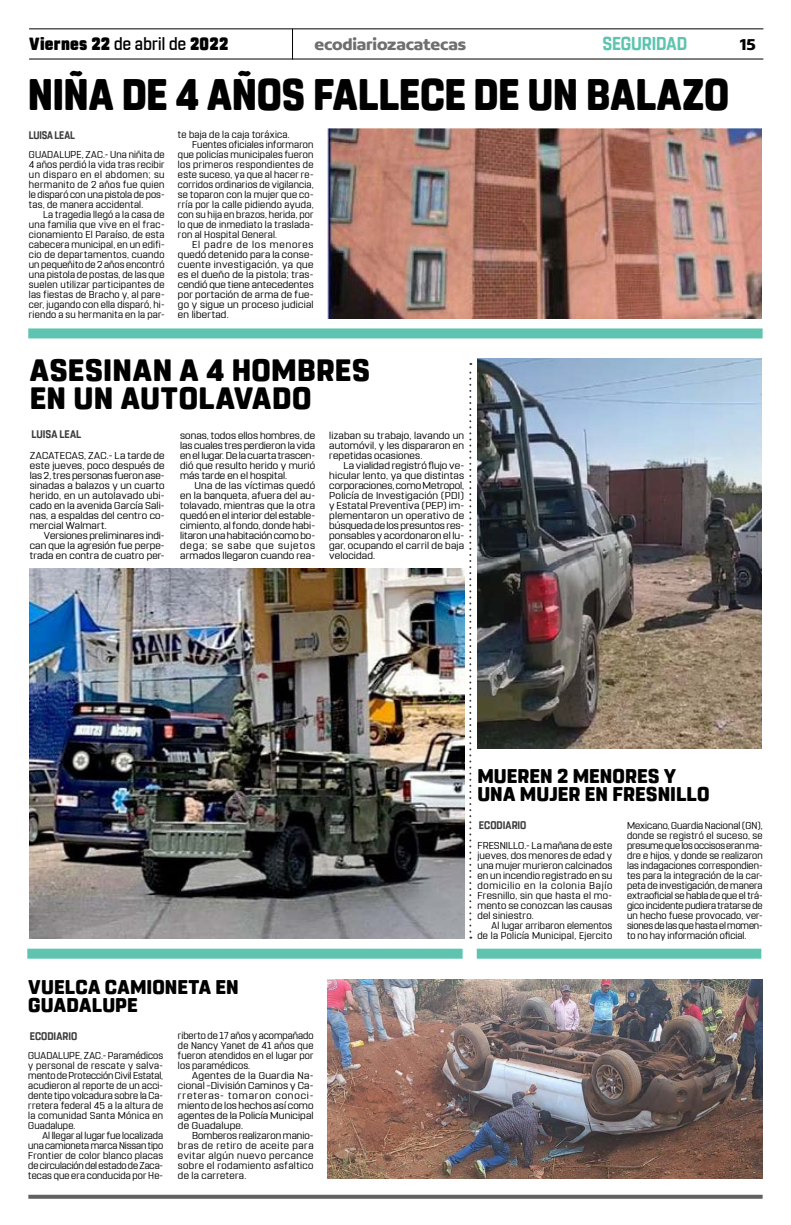
<style>
.page{position:relative;width:791px;height:1225px;background:#fff}
.page>*{position:absolute;margin:0;border:0;box-sizing:border-box;transform-origin:0 0}
.t1{font:800 44px "Rohn Rounded";letter-spacing:-.005em;color:#000;scale:.91 1}
.t2{font:800 30.8px/28px "Rohn Rounded";letter-spacing:.01em;color:#000}
.t3{font:800 19.8px/18px "Rohn Rounded";letter-spacing:.01em;color:#000}
.t4{font:700 18.6px "Rohn Rounded";letter-spacing:-.01em;color:#5ec4af;scale:.91 1}
.t5{font:900 17.6px "Rohn Rounded";letter-spacing:.015em;color:#000;scale:.91 1}
.t6{font:700 16.9px "Concord";letter-spacing:-.01em;color:#706f6f}
.t7{font:700 16.9px "Concord";color:#000}
.t8{font:700 11px "Rohn Rounded";color:#3d3d3d;scale:.91 1}
.t9{font:700 11px "Rohn Rounded";color:#3d3d3d;scale:.87 1}
.t10{font:10px/10px "Rohn Rounded";letter-spacing:.02em;color:#000;text-align:justify}
.t11{font:10px/10px "Rohn Rounded";letter-spacing:.02em;color:#000;text-align:justify;scale:1.06 1}
.t12{font:10px/10px "Rohn Rounded";letter-spacing:.02em;color:#000;text-align:justify;scale:1.07 1}
.t13{font:10px "Rohn Rounded";letter-spacing:.02em;color:#000;scale:1.05 1}
.t14{font:10px/10px "Rohn Rounded";letter-spacing:.02em;color:#000;text-align:justify;scale:1.04 1}
.t15{font:10px "Rohn Rounded";letter-spacing:.04em;color:#000}
.t16{font:10px "Rohn Rounded";letter-spacing:.04em;color:#000;scale:1.05 1}
.t17{font:10px "Rohn Rounded";letter-spacing:.075em;color:#000;scale:1.05 1}
.s1{font-weight:500}
</style>
<div class="page">
<hr style="left:29px;top:28px;width:734px;height:1px;background:#000">
<hr style="left:29px;top:59px;width:734px;height:1px;background:#000">
<hr style="left:292px;top:29px;width:1px;height:31px;background:#000">
<svg style="left:28px;top:1194px;width:735px;height:4px;background:#7f7f7f"></svg>
<div style="left:28px;top:328px;width:734px;height:10px;background:#5ec4af"></div>
<svg style="left:469px;top:363px;width:2px;height:575px"></svg>
<div style="left:27px;top:948px;width:436px;height:10px;background:#5ec4af"></div>
<div style="left:477px;top:948px;width:284px;height:10px;background:#5ec4af"></div>
<img style="left:328px;top:128px;width:433px;height:190px">
<img style="left:30px;top:568px;width:435px;height:370px">
<img style="left:477px;top:358px;width:284px;height:390px">
<img style="left:328px;top:979px;width:435px;height:199px">
<h3 class="t5" style="left:29px;top:33px;width:220px">Viernes 22 <span class="s1">de abril de</span> 2022</h3>
<h3 class="t6" style="left:314px;top:34px;width:153px">ecodiariozacatecas</h3>
<h3 class="t4" style="left:602px;top:32px;width:95px">SEGURIDAD</h3>
<h3 class="t7" style="left:740px;top:34px;width:18px">15</h3>
<h1 class="t1" style="left:28px;top:70px;width:772px">NIÑA DE 4 AÑOS FALLECE DE UN BALAZO</h1>
<p class="t9" style="left:29px;top:129px;width:55px">LUISA LEAL</p>
<p class="t10" style="left:29px;top:150px;width:137px">GUADALUPE, ZAC.- Una niñita de 4 años perdió la vida tras recibir un disparo en el abdomen; su hermanito de 2 años fue quien le disparó con una pistola de pos&shy;tas, de manera accidental.</p>
<p class="t10" style="left:29px;top:210px;width:137px;text-indent:14px">La tragedia llegó a la casa de una familia que vive en el frac&shy;cionamiento El Paraíso, de esta cabecera municipal, en un edifi&shy;cio de departamentos, cuando un pequeñito de 2 años encontró una pistola de postas, de las que suelen utilizar participantes de las fiestas de Bracho y, al pare&shy;cer, jugando con ella disparó, hi&shy;riendo a su hermanita en la par-</p>
<p class="t10" style="left:178px;top:130px;width:113px">te baja de la caja toráxica.</p>
<p class="t10" style="left:192px;top:140px;width:123px">Fuentes oficiales informaron</p>
<p class="t10" style="left:178px;top:150px;width:137px">que policías municipales fueron</p>
<p class="t15" style="left:178px;top:159px;width:137px">los primeros respondientes de</p>
<p class="t10" style="left:178px;top:170px;width:137px">este suceso, ya que al hacer re-</p>
<p class="t10" style="left:178px;top:180px;width:137px">corridos ordinarios de vigilancia,</p>
<p class="t10" style="left:178px;top:190px;width:137px">se toparon con la mujer que co-</p>
<p class="t10" style="left:178px;top:200px;width:137px">rría por la calle pidiendo ayuda,</p>
<p class="t10" style="left:178px;top:210px;width:137px">con su hija en brazos, herida, por</p>
<p class="t10" style="left:178px;top:220px;width:137px">lo que de inmediato la traslada-</p>
<p class="t10" style="left:178px;top:230px;width:101px">ron al Hospital General.</p>
<p class="t17" style="left:192px;top:239px;width:117px">El padre de los menores</p>
<p class="t13" style="left:178px;top:249px;width:131px">quedó detenido para la conse-</p>
<p class="t16" style="left:178px;top:259px;width:131px">cuente investigación, ya que</p>
<p class="t13" style="left:178px;top:269px;width:131px">es el dueño de la pistola; tras-</p>
<p class="t13" style="left:178px;top:279px;width:131px">cendió que tiene antecedentes</p>
<p class="t13" style="left:178px;top:289px;width:131px">por portación de arma de fue-</p>
<p class="t13" style="left:178px;top:299px;width:131px">go y sigue un proceso judicial</p>
<p class="t13" style="left:178px;top:309px;width:50px">en libertad.</p>
<h2 class="t2" style="left:30px;top:356px;width:342px">ASESINAN A 4 HOMBRES<br>EN UN AUTOLAVADO</h2>
<p class="t8" style="left:31px;top:428px;width:56px">LUISA LEAL</p>
<p class="t11" style="left:30px;top:450px;width:129px">ZACATECAS, ZAC.- La tarde de este jueves, poco después de las 2, tres personas fueron ase&shy;sinadas a balazos y un cuarto herido, en un autolavado ubi&shy;cado en la avenida García Sali&shy;nas, a espaldas del centro co&shy;mercial Walmart.</p>
<p class="t11" style="left:30px;top:530px;width:129px;text-indent:14px">Versiones preliminares indi&shy;can que la agresión fue perpe&shy;trada en contra de cuatro per-</p>
<p class="t11" style="left:180px;top:430px;width:129px">sonas, todos ellos hombres, de las cuales tres perdieron la vida en el lugar. De la cuarta trascen&shy;dió que resulto herido y murió más tarde en el hospital.</p>
<p class="t11" style="left:180px;top:480px;width:129px;text-indent:14px">Una de las víctimas quedó en la banqueta, afuera del au&shy;tolavado, mientras que la otra quedó en el interior del estable&shy;cimiento, al fondo, donde habi&shy;litaron una habitación como bo&shy;dega; se sabe que sujetos armados llegaron cuando rea-</p>
<p class="t11" style="left:329px;top:430px;width:129px">lizaban su trabajo, lavando un automóvil, y les dispararon en repetidas ocasiones.</p>
<p class="t12" style="left:329px;top:460px;width:128px;text-indent:14px">La vialidad registró flujo ve&shy;hicular lento, ya que distintas corporaciones, como Metropol, Policía de Investigación (PDI) y Estatal Preventiva (PEP) im&shy;plementaron un operativo de búsqueda de los presuntos res&shy;ponsables y acordonaron el lu&shy;gar, ocupando el carril de baja velocidad.</p>
<h3 class="t3" style="left:28px;top:978px;width:212px">VUELCA CAMIONETA EN<br>GUADALUPE</h3>
<p class="t8" style="left:30px;top:1029px;width:54px">ECODIARIO</p>
<p class="t10" style="left:28px;top:1050px;width:136px">GUADALUPE, ZAC.- Paramédicos y personal de rescate y salva&shy;mento de Protección Civil Estatal, acudieron al reporte de un acci&shy;dente tipo volcadura sobre la Ca&shy;rretera federal 45 a la altura de la comunidad Santa Mónica en Guadalupe.</p>
<p class="t10" style="left:28px;top:1130px;width:136px;text-indent:14px">Al llegar al lugar fue localizada una camioneta marca Nissan tipo Frontier de color blanco placas de circulación del estado de Zaca&shy;tecas que era conducida por He-</p>
<p class="t10" style="left:178px;top:1030px;width:137px">riberto de 17 años y acompañado de Nancy Yanet de 41 años que fueron atendidos en el lugar por los paramédicos.</p>
<p class="t12" style="left:178px;top:1070px;width:128px;text-indent:14px">Agentes de la Guardia Na&shy;cional –División Caminos y Ca&shy;rreteras- tomaron conoci&shy;miento de los hechos así como agentes de la Policía Municipal de Guadalupe.</p>
<p class="t14" style="left:178px;top:1130px;width:132px;text-indent:14px">Bomberos realizaron manio&shy;bras de retiro de aceite para evitar algún nuevo percance sobre el rodamiento asfaltico de la carretera.</p>
<h3 class="t3" style="left:477px;top:767px;width:234px">MUEREN 2 MENORES Y<br>UNA MUJER EN FRESNILLO</h3>
<p class="t8" style="left:479px;top:818px;width:54px">ECODIARIO</p>
<p class="t10" style="left:477px;top:840px;width:136px">FRESNILLO.- La mañana de este jueves, dos menores de edad y una mujer murieron calcinados en un incendio registrado en su domicilio en la colonia Bajío Fresnillo, sin que hasta el mo&shy;mento se conozcan las causas del siniestro.</p>
<p class="t10" style="left:477px;top:920px;width:136px;text-align:right">Al lugar arribaron elementos<br>de la Policía Municipal, Ejercito</p>
<p class="t10" style="left:627px;top:820px;width:137px">Mexicano, Guardia Nacional (GN), donde se registró el suceso, se presume que los occisos eran ma&shy;dre e hijos, y donde se realizaron las indagaciones correspondien&shy;tes para la integración de la car&shy;peta de investigación, de manera extraoficial se habla de que el trá&shy;gico incidente pudiera tratarse de un hecho fuese provocado, ver&shy;siones de las que hasta el momen&shy;to no hay información oficial.</p>
</div>
